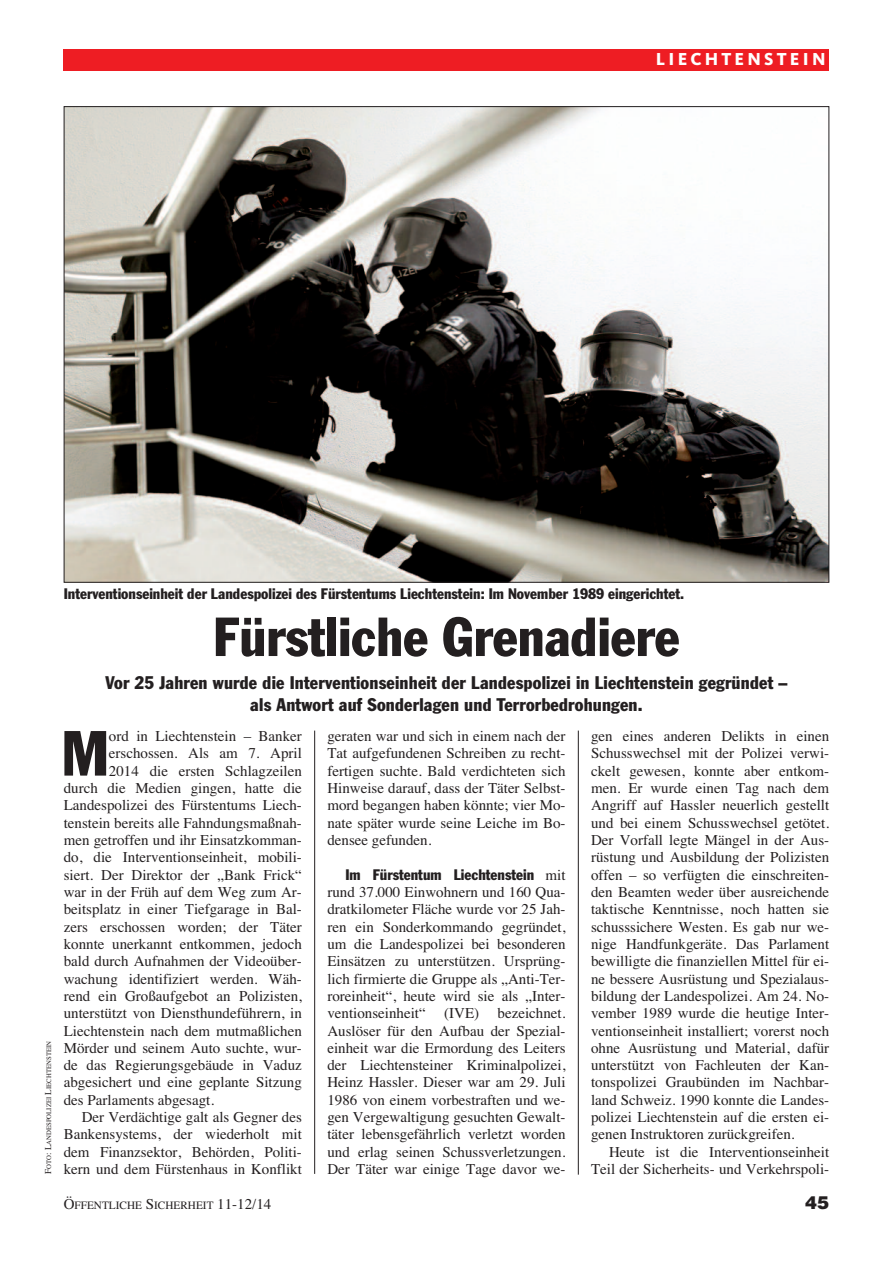
<style>
.page{position:relative;width:893px;height:1263px;background:#fff}
.page>*{position:absolute;margin:0;border:0;box-sizing:border-box;transform-origin:0 0}
.t1{font:condensed 62.55px "Franklin Gothic";color:#231f20}
.t2{font:condensed 54px "Franklin Gothic";color:#231f20}
.t3{font:condensed 18px/21.6px "Franklin Gothic";letter-spacing:.01em;color:#231f20;text-align:center}
.t4{font:800 18px "Kievit";letter-spacing:.175em;color:#fff}
.t5{font:900 18px "Helvetica";color:#231f20}
.t6{font:15px/17.4px "Times";color:#231f20;text-align:justify}
.t7{font:condensed 15px "Franklin Gothic";color:#231f20}
.t8{font:11.25px "Times";color:#231f20}
.t9{font:6.75px "Times";color:#231f20}
.s1{font-size:9px}
.s2{font-family:"Times";font-stretch:normal}
.s3{font-size:15px}
</style>
<div class="page">
<hr style="left:314px;top:731px;width:1px;height:443px;background:#231f20">
<div style="left:64px;top:49px;width:765px;height:21px;background:#ee1d23"></div>
<hr style="left:578px;top:731px;width:1px;height:444px;background:#231f20">
<img style="left:66px;top:108px;width:761px;height:473px">
<p class="t4" style="left:656px;top:53px;width:171px">LIECHTENSTEIN</p>
<p class="t9" style="left:45px;top:1174px;width:134px;rotate:-90deg"><span class="s1">F</span>OTO<span class="s1">: L</span>ANDESPOLIZEI <span class="s1">L</span>IECHTENSTEIN</p>
<p class="t7" style="left:64px;top:589px;width:622px">Interventionseinheit der Landespolizei des Fürstentums Liechtenstein: Im November 1989 eingerichtet.</p>
<h2 class="t2" style="left:213px;top:617px;width:468px">Fürstliche Grenadiere</h2>
<p class="t3" style="left:105px;top:673px;width:684px">Vor 25 Jahren wurde die Interventionseinheit der Landespolizei in Liechtenstein gegründet – als Antwort auf Sonderlagen und Terrorbedrohungen.</p>
<h1 class="t1" style="left:62px;top:731px;width:49px">M</h1>
<p class="t6" style="left:109px;top:727px;width:194px">ord in Liechtenstein – Banker</p>
<p class="t6" style="left:109px;top:744px;width:194px">erschossen. Als am 7. April</p>
<p class="t6" style="left:109px;top:762px;width:194px">2014 die ersten Schlagzeilen</p>
<p class="t6" style="left:64px;top:779px;width:240px">durch die Medien gingen, hatte die</p>
<p class="t6" style="left:64px;top:796px;width:240px">Landespolizei des Fürstentums Liech-</p>
<p class="t6" style="left:64px;top:814px;width:240px">tenstein bereits alle Fahndungsmaßnah-</p>
<p class="t6" style="left:64px;top:831px;width:240px">men getroffen und ihr Einsatzkomman-</p>
<p class="t6" style="left:64px;top:848px;width:240px">do, die Interventionseinheit, mobili-</p>
<p class="t6" style="left:64px;top:866px;width:240px">siert. Der Direktor der „Bank Frick“</p>
<p class="t6" style="left:64px;top:883px;width:240px">war in der Früh auf dem Weg zum Ar-</p>
<p class="t6" style="left:64px;top:900px;width:240px">beitsplatz in einer Tiefgarage in Bal-</p>
<p class="t6" style="left:64px;top:918px;width:240px">zers erschossen worden; der Täter</p>
<p class="t6" style="left:64px;top:935px;width:240px">konnte unerkannt entkommen, jedoch</p>
<p class="t6" style="left:64px;top:952px;width:240px">bald durch Aufnahmen der Videoüber-</p>
<p class="t6" style="left:64px;top:970px;width:240px">wachung identifiziert werden. Wäh-</p>
<p class="t6" style="left:64px;top:987px;width:240px">rend ein Großaufgebot an Polizisten,</p>
<p class="t6" style="left:64px;top:1004px;width:240px">unterstützt von Diensthundeführern, in</p>
<p class="t6" style="left:64px;top:1022px;width:240px">Liechtenstein nach dem mutmaßlichen</p>
<p class="t6" style="left:64px;top:1039px;width:240px">Mörder und seinem Auto suchte, wur-</p>
<p class="t6" style="left:64px;top:1056px;width:240px">de das Regierungsgebäude in Vaduz</p>
<p class="t6" style="left:64px;top:1073px;width:240px">abgesichert und eine geplante Sitzung</p>
<p class="t6" style="left:64px;top:1091px;width:152px">des Parlaments abgesagt.</p>
<p class="t6" style="left:82px;top:1108px;width:222px">Der Verdächtige galt als Gegner des</p>
<p class="t6" style="left:64px;top:1125px;width:240px">Bankensystems, der wiederholt mit</p>
<p class="t6" style="left:64px;top:1143px;width:240px">dem Finanzsektor, Behörden, Politi-</p>
<p class="t6" style="left:64px;top:1160px;width:240px">kern und dem Fürstenhaus in Konflikt</p>
<p class="t6" style="left:327px;top:727px;width:240px">geraten war und sich in einem nach der Tat aufgefundenen Schreiben zu recht&shy;fertigen suchte. Bald verdichteten sich Hinweise darauf, dass der Täter Selbst&shy;mord begangen haben könnte; vier Mo&shy;nate später wurde seine Leiche im Bo&shy;densee gefunden.</p>
<p class="t7" style="left:345px;top:869px;width:222px">Im Fürstentum Liechtenstein <span class="s2">mit</span></p>
<p class="t6" style="left:327px;top:883px;width:240px">rund 37.000 Einwohnern und 160 Qua&shy;dratkilometer Fläche wurde vor 25 Jah&shy;ren ein Sonderkommando gegründet, um die Landespolizei bei besonderen Einsätzen zu unterstützen. Ursprüng&shy;lich firmierte die Gruppe als „Anti-Ter&shy;roreinheit“, heute wird sie als „Inter&shy;ventionseinheit“ (IVE) bezeichnet.<br>Auslöser für den Aufbau der Spezial&shy;einheit war die Ermordung des Leiters der Liechtensteiner Kriminalpolizei, Heinz Hassler. Dieser war am 29. Juli 1986 von einem vorbestraften und we&shy;gen Vergewaltigung gesuchten Gewalt&shy;täter lebensgefährlich verletzt worden und erlag seinen Schussverletzungen.<br>Der Täter war einige Tage davor we-</p>
<p class="t6" style="left:591px;top:727px;width:240px">gen eines anderen Delikts in einen Schusswechsel mit der Polizei verwi&shy;ckelt gewesen, konnte aber entkom&shy;men. Er wurde einen Tag nach dem Angriff auf Hassler neuerlich gestellt und bei einem Schusswechsel getötet.<br>Der Vorfall legte Mängel in der Aus&shy;rüstung und Ausbildung der Polizisten offen – so verfügten die einschreiten&shy;den Beamten weder über ausreichende taktische Kenntnisse, noch hatten sie schusssichere Westen. Es gab nur we&shy;nige Handfunkgeräte. Das Parlament bewilligte die finanziellen Mittel für ei&shy;ne bessere Ausrüstung und Spezialaus&shy;bildung der Landespolizei. Am 24. No&shy;vember 1989 wurde die heutige Inter&shy;ventionseinheit installiert; vorerst noch ohne Ausrüstung und Material, dafür unterstützt von Fachleuten der Kan&shy;tonspolizei Graubünden im Nachbar&shy;land Schweiz. 1990 konnte die Landes&shy;polizei Liechtenstein auf die ersten ei&shy;genen Instruktoren zurückgreifen.</p>
<p class="t6" style="left:591px;top:1143px;width:240px;text-align:right">Heute ist die Interventionseinheit<br>Teil der Sicherheits- und Verkehrspoli-</p>
<p class="t8" style="left:64px;top:1198px;width:209px"><span class="s3">Ö</span>FFENTLICHE <span class="s3">S</span>ICHERHEIT <span class="s3">11-12/14</span></p>
<p class="t5" style="left:805px;top:1192px;width:26px">45</p>
</div>
